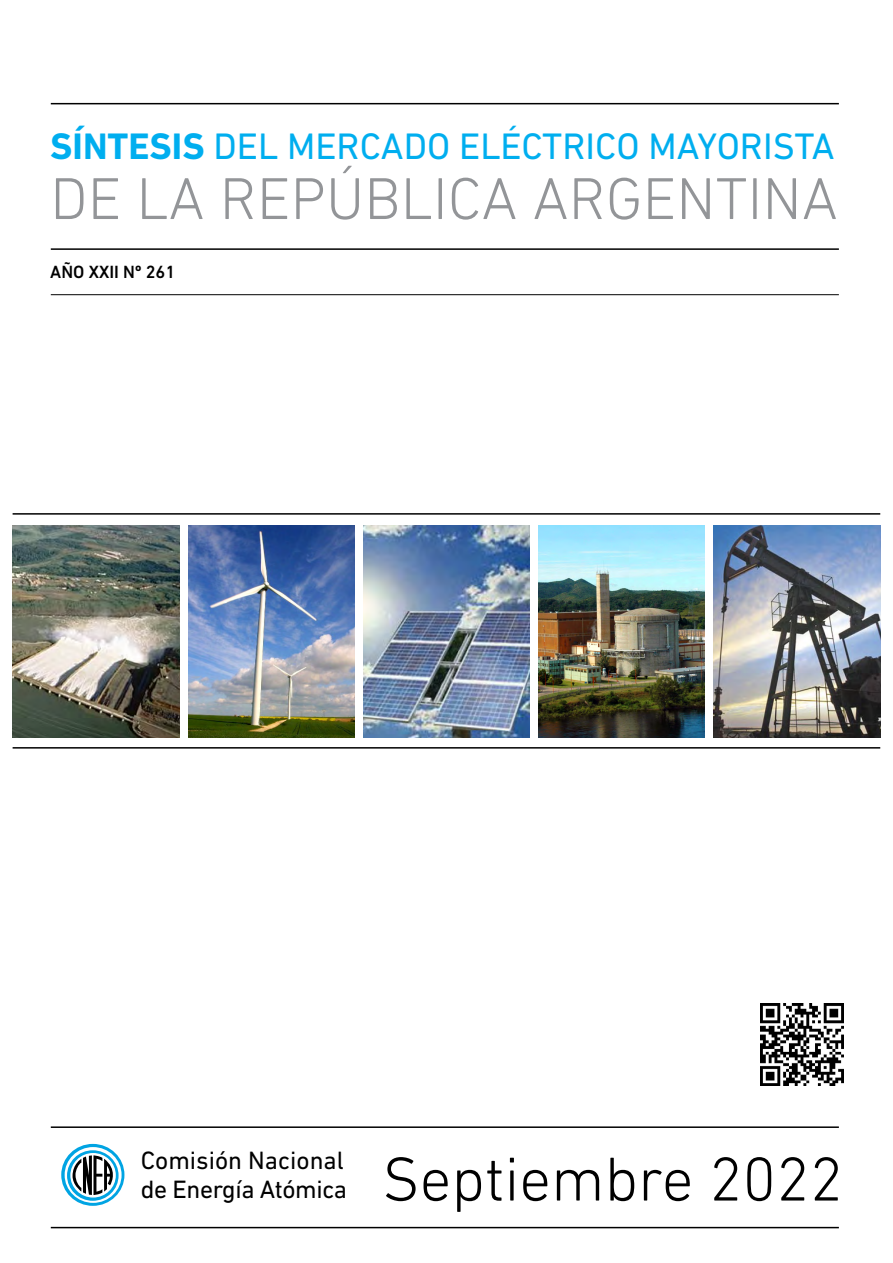
<style>
.page{position:relative;width:893px;height:1263px;background:#fff}
.page>*{position:absolute;margin:0;border:0;box-sizing:border-box;transform-origin:0 0}
.t1{font:300 63px "DIN Next LT Pro";color:#000}
.t2{font:300 60px "DIN Next LT Pro";letter-spacing:.005em;color:#939598}
.t3{font:37.5px "DIN Next LT Pro";color:#00aeef}
.t4{font:25.5px/28.5px "DIN Next LT Pro";color:#000}
.t5{font:500 18px "DIN Next LT Pro";color:#000}
.s1{font-weight:700}
</style>
<div class="page">
<svg style="left:61px;top:1144px;width:63px;height:62px"></svg>
<svg style="left:65px;top:1147px;width:57px;height:56px"></svg>
<svg style="left:67px;top:1150px;width:52px;height:51px"></svg>
<svg style="left:70px;top:1153px;width:46px;height:44px"></svg>
<svg style="left:73px;top:1155px;width:44px;height:40px"></svg>
<img style="left:538px;top:525px;width:167px;height:213px">
<img style="left:713px;top:525px;width:167px;height:213px">
<img style="left:13px;top:525px;width:167px;height:213px">
<img style="left:363px;top:525px;width:167px;height:213px">
<img style="left:188px;top:525px;width:167px;height:213px">
<img style="left:761px;top:1004px;width:82px;height:82px">
<hr style="left:51px;top:103px;width:788px;height:1px;background:#000">
<hr style="left:13px;top:513px;width:867px;height:2px;background:#000">
<hr style="left:13px;top:747px;width:867px;height:2px;background:#000">
<hr style="left:51px;top:248px;width:788px;height:2px;background:#000">
<hr style="left:51px;top:1227px;width:788px;height:1px;background:#000">
<hr style="left:51px;top:294px;width:788px;height:1px;background:#000">
<hr style="left:51px;top:1126px;width:788px;height:2px;background:#000">
<p class="t3" style="left:50px;top:125px;width:786px"><span class="s1">SÍNTESIS</span> DEL MERCADO ELÉCTRICO MAYORISTA</p>
<h2 class="t2" style="left:50px;top:164px;width:789px">DE LA REPÚBLICA ARGENTINA</h2>
<p class="t5" style="left:50px;top:261px;width:127px">AÑO XXII Nº 261</p>
<p class="t4" style="left:141px;top:1146px;width:208px">Comisión Nacional de Energía Atómica</p>
<h1 class="t1" style="left:382px;top:1143px;width:462px">Septiembre 2022</h1>
</div>
